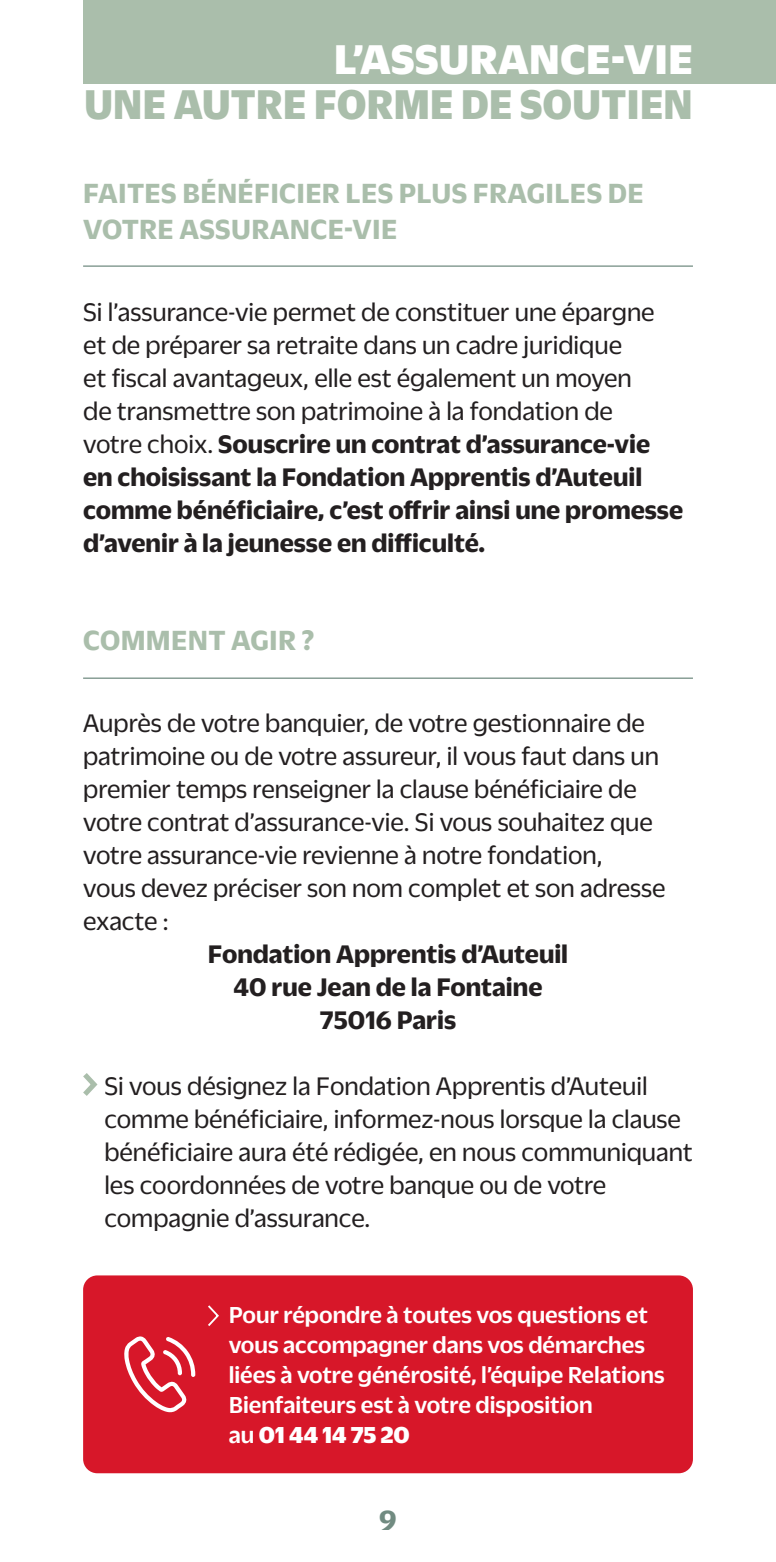
<style>
.page{position:relative;width:776px;height:1562px;background:#fff}
.page>*{position:absolute;margin:0;border:0;box-sizing:border-box;transform-origin:0 0}
.t1{font:900 45px "Duplicate Sans";letter-spacing:.01em;color:#aabeab;scale:.95 1}
.t2{font:900 45px "Duplicate Sans";letter-spacing:.01em;color:#fff}
.t3{font:700 30px/36px "Duplicate Sans";letter-spacing:.01em;color:#aabeab}
.t4{font:700 30px "Duplicate Sans";color:#718b81}
.t5{font:27.5px/33px "Duplicate Sans";color:#231f20}
.t6{font:700 27.5px/33px "Duplicate Sans";color:#231f20;text-align:center}
.t7{font:500 25px/30px "Duplicate Sans";color:#fff}
.s1{font-weight:700}
.s2{font-weight:900}
</style>
<div class="page">
<hr style="left:83px;top:265px;width:610px;height:2px;background:#718b81">
<hr style="left:83px;top:677px;width:610px;height:1px;background:#718b81">
<svg style="left:83px;top:1073px;width:15px;height:23px"></svg>
<div style="left:83px;top:0;width:693px;height:83px;background:#aabeab"></div>
<div style="left:83px;top:1275px;width:610px;height:197px;background:#d71729;border-radius:14px"></div>
<svg style="left:208px;top:1305px;width:11px;height:21px"></svg>
<svg style="left:124px;top:1336px;width:71px;height:76px"></svg>
<h1 class="t2" style="left:334px;top:28px;width:360px">L’ASSURANCE-VIE</h1>
<h1 class="t1" style="left:84px;top:73px;width:642px">UNE AUTRE FORME DE SOUTIEN</h1>
<p class="t3" style="left:83px;top:173px;width:562px">FAITES BÉNÉFICIER LES PLUS FRAGILES DE<br>VOTRE ASSURANCE-VIE</p>
<p class="t5" style="left:83px;top:293px;width:601px">Si l’assurance-vie permet de constituer une épargne et de préparer sa retraite dans un cadre juridique<br>et fiscal avantageux, elle est également un moyen<br>de transmettre son patrimoine à la fondation de<br>votre choix. <span class="s1">Souscrire un contrat d’assurance-vie en choisissant la Fondation Apprentis d’Auteuil comme bénéficiaire, c’est offrir ainsi une promesse d’avenir à la jeunesse en difficulté.</span></p>
<p class="t3" style="left:83px;top:619px;width:232px">COMMENT AGIR ?</p>
<p class="t5" style="left:83px;top:705px;width:584px">Auprès de votre banquier, de votre gestionnaire de patrimoine ou de votre assureur, il vous faut dans un premier temps renseigner la clause bénéficiaire de votre contrat d’assurance-vie. Si vous souhaitez que votre assurance-vie revienne à notre fondation,<br>vous devez préciser son nom complet et son adresse exacte :</p>
<p class="t6" style="left:208px;top:935px;width:362px">Fondation Apprentis d’Auteuil<br>40 rue Jean de la Fontaine<br>75016 Paris</p>
<p class="t5" style="left:104px;top:1068px;width:590px">Si vous désignez la Fondation Apprentis d’Auteuil comme bénéficiaire, informez-nous lorsque la clause bénéficiaire aura été rédigée, en nous communiquant les coordonnées de votre banque ou de votre compagnie d’assurance.</p>
<p class="t7" style="left:229px;top:1297px;width:437px">Pour répondre à toutes vos questions et vous accompagner dans vos démarches liées à votre générosité, l’équipe Relations Bienfaiteurs est à votre disposition<br>au <span class="s2">01 44 14 75 20</span></p>
<p class="t4" style="left:379px;top:1499px;width:19px">9</p>
</div>
